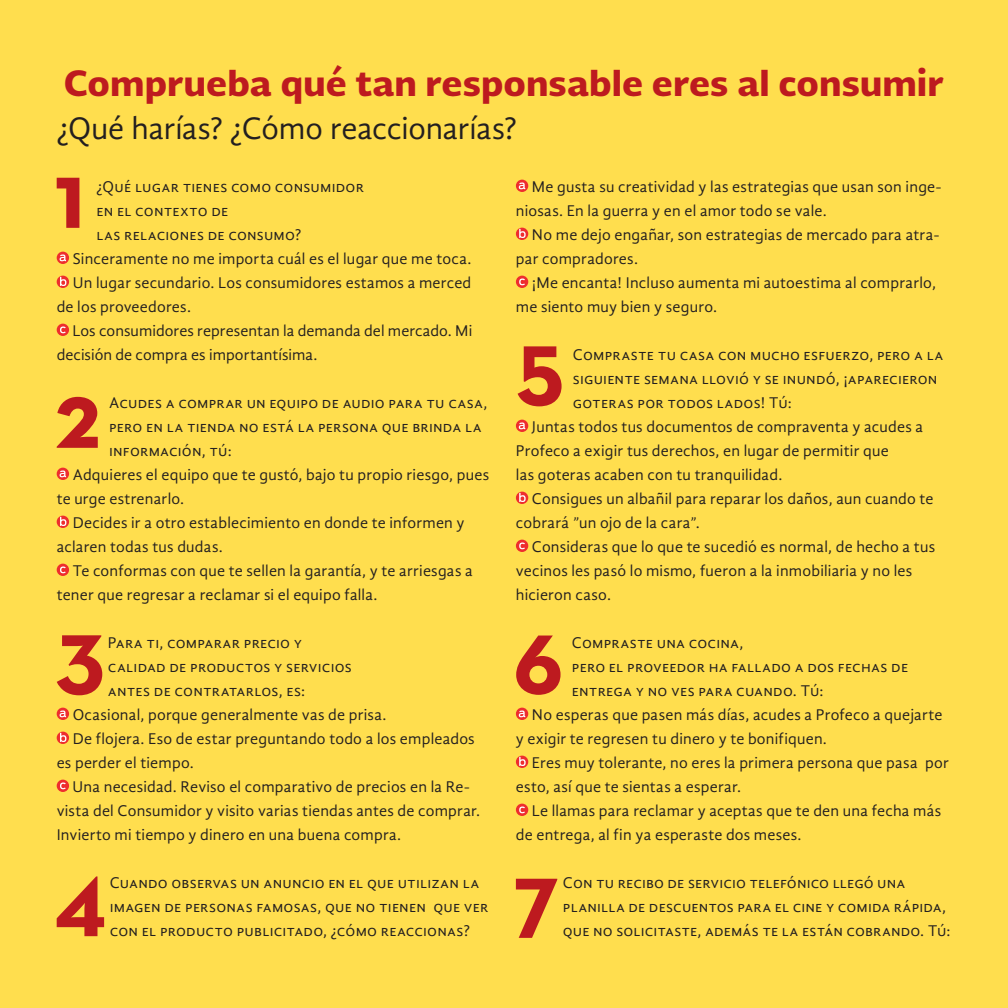
<style>
.page{position:relative;width:1008px;height:1008px;background:#ffde4e}
.page>*{position:absolute;margin:0;border:0;box-sizing:border-box;transform-origin:0 0}
.t1{font:900 34px "Soberana Sans";letter-spacing:.005em;color:#bd1a1f}
.t2{font:32px "Gandhi Sans";letter-spacing:-.02em;color:#231f20}
.t3{font:16px/24px "Gandhi Sans";letter-spacing:.01em;color:#231f20}
</style>
<div class="page">
<svg style="left:516px;top:180px;width:12px;height:12px"></svg>
<svg style="left:519px;top:183px;width:6px;height:6px"></svg>
<div style="left:516px;top:228px;width:12px;height:12px;background:#ee2d2e;border-radius:50%"></div>
<svg style="left:519px;top:229px;width:7px;height:9px"></svg>
<svg style="left:516px;top:276px;width:12px;height:12px"></svg>
<svg style="left:519px;top:279px;width:6px;height:6px"></svg>
<svg style="left:516px;top:420px;width:12px;height:12px"></svg>
<svg style="left:519px;top:423px;width:6px;height:6px"></svg>
<div style="left:516px;top:492px;width:12px;height:12px;background:#ee2d2e;border-radius:50%"></div>
<svg style="left:519px;top:493px;width:7px;height:9px"></svg>
<svg style="left:516px;top:540px;width:12px;height:12px"></svg>
<svg style="left:519px;top:543px;width:6px;height:6px"></svg>
<svg style="left:516px;top:708px;width:12px;height:12px"></svg>
<svg style="left:519px;top:711px;width:6px;height:6px"></svg>
<div style="left:516px;top:756px;width:12px;height:12px;background:#ee2d2e;border-radius:50%"></div>
<svg style="left:519px;top:757px;width:7px;height:9px"></svg>
<svg style="left:516px;top:804px;width:12px;height:12px"></svg>
<svg style="left:519px;top:807px;width:6px;height:6px"></svg>
<svg style="left:57px;top:252px;width:12px;height:12px"></svg>
<svg style="left:60px;top:255px;width:6px;height:6px"></svg>
<svg style="left:57px;top:276px;width:12px;height:12px"></svg>
<svg style="left:60px;top:277px;width:6px;height:9px"></svg>
<svg style="left:57px;top:324px;width:12px;height:12px"></svg>
<svg style="left:60px;top:327px;width:6px;height:6px"></svg>
<svg style="left:57px;top:468px;width:12px;height:12px"></svg>
<svg style="left:60px;top:471px;width:6px;height:6px"></svg>
<svg style="left:57px;top:516px;width:12px;height:12px"></svg>
<svg style="left:60px;top:517px;width:6px;height:9px"></svg>
<svg style="left:57px;top:564px;width:12px;height:12px"></svg>
<svg style="left:60px;top:567px;width:6px;height:6px"></svg>
<svg style="left:57px;top:708px;width:12px;height:12px"></svg>
<svg style="left:60px;top:711px;width:6px;height:6px"></svg>
<svg style="left:57px;top:732px;width:12px;height:12px"></svg>
<svg style="left:60px;top:733px;width:6px;height:9px"></svg>
<svg style="left:57px;top:780px;width:12px;height:12px"></svg>
<svg style="left:60px;top:783px;width:6px;height:6px"></svg>
<svg style="left:57px;top:178px;width:22px;height:50px"></svg>
<svg style="left:57px;top:397px;width:41px;height:51px"></svg>
<svg style="left:57px;top:635px;width:45px;height:60px"></svg>
<svg style="left:57px;top:876px;width:47px;height:60px"></svg>
<svg style="left:518px;top:346px;width:44px;height:60px"></svg>
<svg style="left:516px;top:636px;width:45px;height:59px"></svg>
<svg style="left:516px;top:879px;width:41px;height:59px"></svg>
<p class="t1" style="left:64px;top:59px;width:881px">Comprueba qué tan responsable eres al consumir</p>
<p class="t2" style="left:57px;top:110px;width:462px">¿Qué harías? ¿Cómo reaccionarías?</p>
<p class="t3" style="left:96px;top:175px;width:269px">¿Qué lugar tienes como consumidor</p>
<p class="t3" style="left:96px;top:199px;width:133px">en el contexto de</p>
<p class="t3" style="left:96px;top:223px;width:206px">las relaciones de consumo?</p>
<p class="t3" style="left:73px;top:247px;width:400px">Sinceramente no me importa cuál es el lugar que me toca.</p>
<p class="t3" style="left:57px;top:271px;width:416px;text-indent:16px">Un lugar secundario. Los consumidores estamos a merced de los proveedores.</p>
<p class="t3" style="left:57px;top:319px;width:417px;text-indent:16px">Los consumidores representan la demanda del mercado. Mi decisión de compra es importantísima.</p>
<p class="t3" style="left:109px;top:391px;width:380px">Acudes a comprar un equipo de audio para tu casa, pero en la tienda no está la persona que brinda la información, tú:</p>
<p class="t3" style="left:57px;top:463px;width:434px;text-indent:16px">Adquieres el equipo que te gustó, bajo tu propio riesgo, pues te urge estrenarlo.</p>
<p class="t3" style="left:57px;top:511px;width:409px;text-indent:16px">Decides ir a otro establecimiento en donde te informen y aclaren todas tus dudas.</p>
<p class="t3" style="left:57px;top:559px;width:418px;text-indent:16px">Te conformas con que te sellen la garantía, y te arriesgas a tener que regresar a reclamar si el equipo falla.</p>
<p class="t3" style="left:108px;top:631px;width:196px">Para ti, comparar precio y</p>
<p class="t3" style="left:108px;top:655px;width:245px">calidad de productos y servicios</p>
<p class="t3" style="left:108px;top:679px;width:199px">antes de contratarlos, es:</p>
<p class="t3" style="left:73px;top:703px;width:315px">Ocasional, porque generalmente vas de prisa.</p>
<p class="t3" style="left:57px;top:727px;width:420px;text-indent:16px">De flojera. Eso de estar preguntando todo a los empleados es perder el tiempo.</p>
<p class="t3" style="left:57px;top:775px;width:425px;text-indent:16px">Una necesidad. Reviso el comparativo de precios en la Re&shy;vista del Consumidor y visito varias tiendas antes de comprar.<br>Invierto mi tiempo y dinero en una buena compra.</p>
<p class="t3" style="left:110px;top:871px;width:380px">Cuando observas un anuncio en el que utilizan la imagen de personas famosas, que no tienen que ver con el producto publicitado, ¿cómo reaccionas?</p>
<p class="t3" style="left:516px;top:175px;width:427px;text-indent:16px">Me gusta su creatividad y las estrategias que usan son inge&shy;niosas. En la guerra y en el amor todo se vale.</p>
<p class="t3" style="left:516px;top:223px;width:425px;text-indent:16px">No me dejo engañar, son estrategias de mercado para atra&shy;par compradores.</p>
<p class="t3" style="left:516px;top:271px;width:422px;text-indent:16px">¡Me encanta! Incluso aumenta mi autoestima al comprarlo, me siento muy bien y seguro.</p>
<p class="t3" style="left:573px;top:343px;width:372px">Compraste tu casa con mucho esfuerzo, pero a la siguiente semana llovió y se inundó, ¡aparecieron goteras por todos lados! Tú:</p>
<p class="t3" style="left:516px;top:415px;width:409px;text-indent:16px">Juntas todos tus documentos de compraventa y acudes a<br>Profeco a exigir tus derechos, en lugar de permitir que<br>las goteras acaben con tu tranquilidad.</p>
<p class="t3" style="left:516px;top:487px;width:419px;text-indent:16px">Consigues un albañil para reparar los daños, aun cuando te cobrará ”un ojo de la cara”.</p>
<p class="t3" style="left:516px;top:535px;width:421px;text-indent:16px">Consideras que lo que te sucedió es normal, de hecho a tus vecinos les pasó lo mismo, fueron a la inmobiliaria y no les hicieron caso.</p>
<p class="t3" style="left:572px;top:631px;width:173px">Compraste una cocina,</p>
<p class="t3" style="left:572px;top:655px;width:338px">pero el proveedor ha fallado a dos fechas de entrega y no ves para cuando. Tú:</p>
<p class="t3" style="left:516px;top:703px;width:428px;text-indent:16px">No esperas que pasen más días, acudes a Profeco a quejarte y exigir te regresen tu dinero y te bonifiquen.</p>
<p class="t3" style="left:516px;top:751px;width:434px;text-indent:16px">Eres muy tolerante, no eres la primera persona que pasa por esto, así que te sientas a esperar.</p>
<p class="t3" style="left:516px;top:799px;width:427px;text-indent:16px">Le llamas para reclamar y aceptas que te den una fecha más de entrega, al fin ya esperaste dos meses.</p>
<p class="t3" style="left:563px;top:871px;width:389px">Con tu recibo de servicio telefónico llegó una planilla de descuentos para el cine y comida rápida, que no solicitaste, además te la están cobrando. Tú:</p>
</div>
